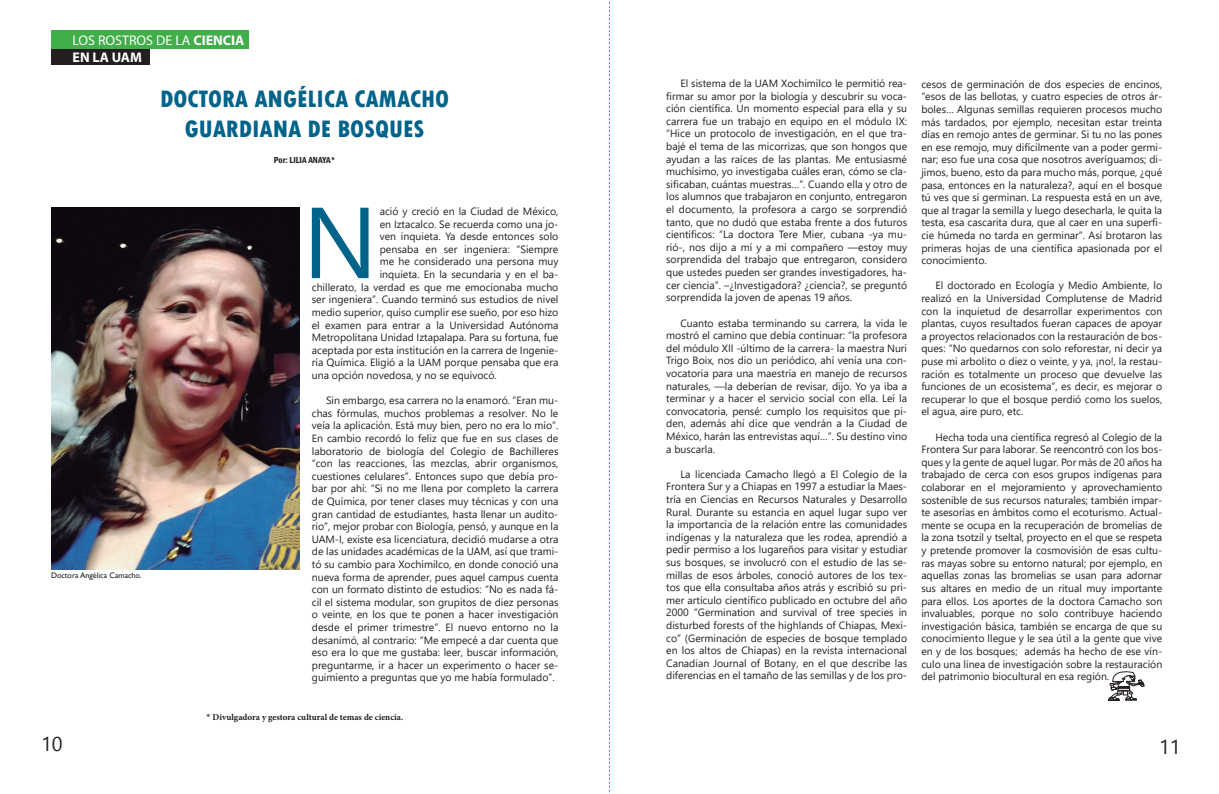
<style>
.page{position:relative;width:1219px;height:794px;background:#fff}
.page>*{position:absolute;margin:0;border:0;box-sizing:border-box;transform-origin:0 0}
.t1{font:100.5px "Segoe UI";color:#00638a}
.t2{font:800 condensed 25px/30px "Tw Cen";color:#00638a;text-align:center}
.t3{font:20px "Nirmala UI";color:#231f20}
.t4{font:14px "Myriad Pro";color:#fff}
.t5{font:700 14px "Myriad Pro";color:#fff}
.t6{font:10.5px/12.6px "Segoe UI";color:#231f20;text-align:justify}
.t7{font:700 9px "Minion Pro";color:#231f20}
.t8{font:600 condensed 9px "Franklin Gothic";color:#231f20}
.t9{font:8px "Gill Sans";color:#231f20}
.s1{font-weight:700}
.s2{font-family:"Calibri";font-weight:400}
</style>
<div class="page">
<div style="left:51px;top:47px;width:98px;height:18px;background:#231f20"></div>
<div style="left:51px;top:30px;width:198px;height:18px;background:#40ae49"></div>
<img style="left:51px;top:208px;width:248px;height:361px">
<svg style="left:1108px;top:671px;width:36px;height:30px"></svg>
<svg style="left:609px;top:0;width:1px;height:794px"></svg>
<h3 class="t4" style="left:72px;top:32px;width:174px">LOS ROSTROS DE LA <span class="s1">CIENCIA</span></h3>
<h3 class="t5" style="left:73px;top:48px;width:71px">EN LA UAM</h3>
<p class="t9" style="left:51px;top:570px;width:92px">Doctora Angélica Camacho.</p>
<h3 class="t3" style="left:41px;top:728px;width:23px">10</h3>
<h2 class="t2" style="left:160px;top:84px;width:290px">DOCTORA ANGÉLICA CAMACHO<br>GUARDIANA DE BOSQUES</h2>
<p class="t8" style="left:274px;top:154px;width:63px">Por: LILIA ANAYA*</p>
<h1 class="t1" style="left:303px;top:148px;width:77px">N</h1>
<p class="t6" style="left:380px;top:204px;width:180px">ació y creció en la Ciudad de México,</p>
<p class="t6" style="left:380px;top:217px;width:180px">en Iztacalco. Se recuerda como una jo-</p>
<p class="t6" style="left:380px;top:229px;width:180px">ven inquieta. Ya desde entonces solo</p>
<p class="t6" style="left:380px;top:242px;width:180px">pensaba en ser ingeniera: “Siempre</p>
<p class="t6" style="left:380px;top:254px;width:180px">me he considerado una persona muy</p>
<p class="t6" style="left:380px;top:267px;width:180px">inquieta. En la secundaria y en el ba-</p>
<p class="t6" style="left:312px;top:280px;width:248px">chillerato, la verdad es que me emocionaba mucho</p>
<p class="t6" style="left:312px;top:292px;width:248px">ser ingeniera”. Cuando terminó sus estudios de nivel</p>
<p class="t6" style="left:312px;top:305px;width:248px">medio superior, quiso cumplir ese sueño, por eso hizo</p>
<p class="t6" style="left:312px;top:317px;width:248px">el examen para entrar a la Universidad Autónoma</p>
<p class="t6" style="left:312px;top:330px;width:248px">Metropolitana Unidad Iztapalapa. Para su fortuna, fue</p>
<p class="t6" style="left:312px;top:343px;width:248px">aceptada por esta institución en la carrera de Ingenie-</p>
<p class="t6" style="left:312px;top:355px;width:248px">ría Química. Eligió a la UAM porque pensaba que era</p>
<p class="t6" style="left:312px;top:368px;width:187px">una opción novedosa, y no se equivocó.</p>
<p class="t6" style="left:312px;top:393px;width:248px;text-indent:14px">Sin embargo, esa carrera no la enamoró. “Eran mu&shy;chas fórmulas, muchos problemas a resolver. No le veía la aplicación. Está muy bien, pero no era lo mío”.<br>En cambio recordó lo feliz que fue en sus clases de laboratorio de biología del Colegio de Bachilleres “con las reacciones, las mezclas, abrir organismos, cuestiones celulares”. Entonces supo que debía pro&shy;bar por ahí: “Si no me llena por completo la carrera de Química, por tener clases muy técnicas y con una gran cantidad de estudiantes, hasta llenar un audito&shy;rio”, mejor probar con Biología, pensó, y aunque en la UAM-I, existe esa licenciatura, decidió mudarse a otra de las unidades académicas de la UAM, así que trami&shy;tó su cambio para Xochimilco, en donde conoció una nueva forma de aprender, pues aquel campus cuenta con un formato distinto de estudios: “No es nada fá&shy;cil el sistema modular, son grupitos de diez personas o veinte, en los que te ponen a hacer investigación desde el primer trimestre”. El nuevo entorno no la desanimó, al contrario: “Me empecé a dar cuenta que eso era lo que me gustaba: leer, buscar información, preguntarme, ir a hacer un experimento o hacer se&shy;guimiento a preguntas que yo me había formulado”.</p>
<p class="t7" style="left:206px;top:711px;width:199px"><span class="s2">*</span> Divulgadora y gestora cultural de temas de ciencia.</p>
<p class="t6" style="left:666px;top:76px;width:242px;text-indent:14px">El sistema de la UAM Xochimilco le permitió rea&shy;firmar su amor por la biología y descubrir su voca&shy;ción científica. Un momento especial para ella y su carrera fue un trabajo en equipo en el módulo IX: “Hice un protocolo de investigación, en el que tra&shy;bajé el tema de las micorrizas, que son hongos que ayudan a las raíces de las plantas. Me entusiasmé muchísimo, yo investigaba cuáles eran, cómo se cla&shy;sificaban, cuántas muestras…”. Cuando ella y otro de los alumnos que trabajaron en conjunto, entregaron el documento, la profesora a cargo se sorprendió tanto, que no dudó que estaba frente a dos futuros científicos: “La doctora Tere Mier, cubana -ya mu&shy;rió-, nos dijo a mí y a mi compañero —estoy muy sorprendida del trabajo que entregaron, considero que ustedes pueden ser grandes investigadores, ha&shy;cer ciencia”. –¿Investigadora? ¿ciencia?, se preguntó sorprendida la joven de apenas 19 años.</p>
<p class="t6" style="left:666px;top:315px;width:242px;text-indent:14px">Cuanto estaba terminando su carrera, la vida le mostró el camino que debía continuar: “la profesora del módulo XII -último de la carrera- la maestra Nuri Trigo Boix, nos dio un periódico, ahí venía una con&shy;vocatoria para una maestría en manejo de recursos naturales, —la deberían de revisar, dijo. Yo ya iba a terminar y a hacer el servicio social con ella. Leí la convocatoria, pensé: cumplo los requisitos que pi&shy;den, además ahí dice que vendrán a la Ciudad de México, harán las entrevistas aquí…”. Su destino vino a buscarla.</p>
<p class="t6" style="left:666px;top:467px;width:242px;text-indent:14px">La licenciada Camacho llegó a El Colegio de la Frontera Sur y a Chiapas en 1997 a estudiar la Maes&shy;tría en Ciencias en Recursos Naturales y Desarrollo Rural. Durante su estancia en aquel lugar supo ver la importancia de la relación entre las comunidades indígenas y la naturaleza que les rodea, aprendió a pedir permiso a los lugareños para visitar y estudiar sus bosques, se involucró con el estudio de las se&shy;millas de esos árboles, conoció autores de los tex&shy;tos que ella consultaba años atrás y escribió su pri&shy;mer artículo científico publicado en octubre del año 2000 “Germination and survival of tree species in disturbed forests of the highlands of Chiapas, Mexi&shy;co” (Germinación de especies de bosque templado en los altos de Chiapas) en la revista internacional Canadian Journal of Botany, en el que describe las diferencias en el tamaño de las semillas y de los pro-</p>
<p class="t6" style="left:921px;top:77px;width:242px">cesos de germinación de dos especies de encinos, “esos de las bellotas, y cuatro especies de otros ár&shy;boles… Algunas semillas requieren procesos mucho más tardados, por ejemplo, necesitan estar treinta días en remojo antes de germinar. Si tu no las pones en ese remojo, muy difícilmente van a poder germi&shy;nar; eso fue una cosa que nosotros averiguamos; di&shy;jimos, bueno, esto da para mucho más, porque, ¿qué pasa, entonces en la naturaleza?, aquí en el bosque tú ves que sí germinan. La respuesta está en un ave, que al tragar la semilla y luego desecharla, le quita la testa, esa cascarita dura, que al caer en una superfi&shy;cie húmeda no tarda en germinar”. Así brotaron las primeras hojas de una científica apasionada por el conocimiento.</p>
<p class="t6" style="left:921px;top:278px;width:242px;text-indent:14px">El doctorado en Ecología y Medio Ambiente, lo realizó en la Universidad Complutense de Madrid con la inquietud de desarrollar experimentos con plantas, cuyos resultados fueran capaces de apoyar a proyectos relacionados con la restauración de bos&shy;ques: “No quedarnos con solo reforestar, ni decir ya puse mi arbolito o diez o veinte, y ya, ¡no!, la restau&shy;ración es totalmente un proceso que devuelve las funciones de un ecosistema”, es decir, es mejorar o recuperar lo que el bosque perdió como los suelos, el agua, aire puro, etc.</p>
<p class="t6" style="left:921px;top:430px;width:242px;text-indent:14px">Hecha toda una científica regresó al Colegio de la Frontera Sur para laborar. Se reencontró con los bos&shy;ques y la gente de aquel lugar. Por más de 20 años ha trabajado de cerca con esos grupos indígenas para colaborar en el mejoramiento y aprovechamiento sostenible de sus recursos naturales; también impar&shy;te asesorías en ámbitos como el ecoturismo. Actual&shy;mente se ocupa en la recuperación de bromelias de la zona tsotzil y tseltal, proyecto en el que se respeta y pretende promover la cosmovisión de esas cultu&shy;ras mayas sobre su entorno natural; por ejemplo, en aquellas zonas las bromelias se usan para adornar sus altares en medio de un ritual muy importante para ellos. Los aportes de la doctora Camacho son invaluables, porque no solo contribuye haciendo investigación básica, también se encarga de que su conocimiento llegue y le sea útil a la gente que vive en y de los bosques; además ha hecho de ese vín&shy;culo una línea de investigación sobre la restauración del patrimonio biocultural en esa región.</p>
<h3 class="t3" style="left:1159px;top:730px;width:23px">11</h3>
</div>
